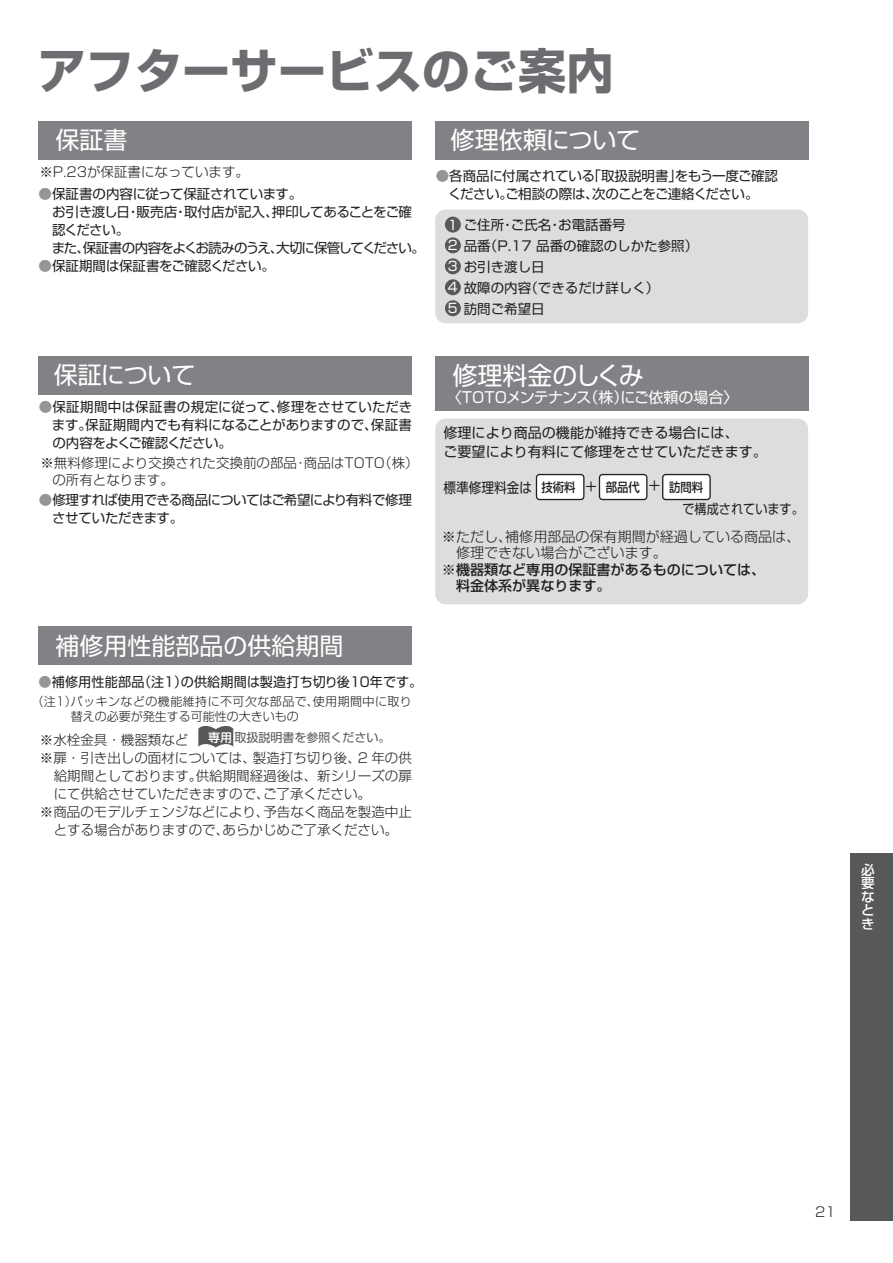
<style>
.page{position:relative;width:893px;height:1263px;background:#fff}
.page>*{position:absolute;margin:0;border:0;box-sizing:border-box;transform-origin:0 0}
.t1{font:700 48px "Shin Go Pro";color:#6c6d70}
.t2{font:25.05px "Shin Go Pro";color:#fff}
.t3{font:24px "Shin Go Pro";color:#fff}
.t4{font:15px "Shin Go Pro";letter-spacing:-.035em;color:#fff}
.t5{font:14.1px/18.8px "Shin Go Pro";color:#231f20}
.t6{font:300 14.1px/16.5px "Shin Go Pro";color:#231f20}
.t7{font:500 14.1px/16.5px "Shin Go Pro";color:#231f20}
.t8{font:14.1px "Shin Go Pro";color:#231f20;scale:.9 1}
.t9{font:13.5px/18px "Shin Go Pro";letter-spacing:-.02em;color:#231f20}
.t10{font:300 13.5px/16.5px "Shin Go Pro";color:#231f20}
.t11{font:13.5px/20.9px "Shin Go Pro";color:#231f20}
.t12{font:13.5px "Shin Go Pro";letter-spacing:-.07em;color:#231f20}
.t13{font:13.5px "Shin Go Pro";letter-spacing:.015em;color:#231f20}
.t14{font:13.5px "Shin Go Pro";color:#231f20;scale:.9 1}
.t15{font:500 13.5px/13.5px "Shin Go Pro";color:#fff;text-align:justify}
.t16{font:500 12.6px "Shin Go Pro";color:#231f20;scale:.91 1}
.t17{font:300 12px/14.4px "Shin Go Pro";letter-spacing:.035em;color:#231f20}
.t18{font:12px "Shin Go Pro";color:#57585a}
.s1{color:#939598}
.s2{font-size:12.9px;color:#fff}
.s3{font-weight:500;color:#fff}
.s4{font-weight:400;font-size:14.1px}
</style>
<div class="page">
<div style="left:435px;top:210px;width:373px;height:113px;background:#dcdddf;border-radius:11px"></div>
<div style="left:435px;top:419px;width:373px;height:185px;background:#dcdddf;border-radius:11px"></div>
<div style="left:38px;top:121px;width:374px;height:38px;background:#808285"></div>
<div style="left:536px;top:474px;width:48px;height:25px;background:#fff;border-radius:3px"></div>
<div style="left:536px;top:474px;width:48px;height:26px;border:1px solid #231f20;border-radius:3px"></div>
<div style="left:599px;top:474px;width:48px;height:25px;background:#fff;border-radius:3px"></div>
<div style="left:599px;top:474px;width:48px;height:26px;border:1px solid #231f20;border-radius:3px"></div>
<div style="left:663px;top:474px;width:47px;height:25px;background:#fff;border-radius:3px"></div>
<div style="left:662px;top:474px;width:49px;height:26px;border:1px solid #231f20;border-radius:3px"></div>
<div style="left:38px;top:356px;width:374px;height:38px;background:#808285"></div>
<div style="left:38px;top:627px;width:374px;height:38px;background:#808285"></div>
<div style="left:435px;top:356px;width:373px;height:55px;background:#808285"></div>
<div style="left:435px;top:121px;width:373px;height:38px;background:#808285"></div>
<div style="left:445px;top:217px;width:16px;height:16px;background:#57585a;border-radius:50%"></div>
<div style="left:445px;top:237px;width:16px;height:16px;background:#57585a;border-radius:50%"></div>
<div style="left:445px;top:279px;width:16px;height:16px;background:#57585a;border-radius:50%"></div>
<div style="left:445px;top:300px;width:16px;height:16px;background:#57585a;border-radius:50%"></div>
<div style="left:445px;top:258px;width:16px;height:16px;background:#57585a;border-radius:50%"></div>
<svg style="left:198px;top:725px;width:35px;height:22px"></svg>
<div style="left:850px;top:853px;width:43px;height:367px;background:#57585a"></div>
<h1 class="t1" style="left:38px;top:33px;width:578px">アフターサービスのご案内</h1>
<h3 class="t3" style="left:55px;top:121px;width:73px">保証書</h3>
<p class="t10" style="left:39px;top:162px;width:211px">※P.23が保証書になっています。</p>
<p class="t9" style="left:39px;top:183px;width:265px"><span class="s1">●</span>保証書の内容に従って保証されています。</p>
<p class="t9" style="left:39px;top:201px;width:375px">　お引き渡し日・販売店・取付店が記入、押印してあることをご確</p>
<p class="t9" style="left:52px;top:219px;width:79px">認ください。</p>
<p class="t12" style="left:52px;top:236px;width:375px">また、保証書の内容をよくお読みのうえ、大切に保管してください。</p>
<p class="t9" style="left:39px;top:255px;width:238px"><span class="s1">●</span>保証期間は保証書をご確認ください。</p>
<h3 class="t3" style="left:451px;top:121px;width:191px">修理依頼について</h3>
<p class="t9" style="left:436px;top:165px;width:344px"><span class="s1">●</span>各商品に付属されている「取扱説明書」をもう一度ご確認　ください。ご相談の際は、次のことをご連絡ください。</p>
<p class="t11" style="left:448px;top:213px;width:252px"><span class="s2">1</span> ご住所・ご氏名・お電話番号<br><span class="s2">2</span> 品番（P.17 品番の確認のしかた参照）</p>
<p class="t11" style="left:448px;top:276px;width:213px"><span class="s2">4</span> 故障の内容（できるだけ詳しく）<br><span class="s2">5</span> 訪問ご希望日</p>
<p class="t9" style="left:448px;top:256px;width:98px"><span class="s2">3</span> お引き渡し日</p>
<h3 class="t3" style="left:54px;top:355px;width:143px">保証について</h3>
<p class="t9" style="left:52px;top:396px;width:362px;text-align:justify;text-indent:-13px"><span class="s1">●</span>保証期間中は保証書の規定に従って、修理をさせていただきます。保証期間内でも有料になることがありますので、保証書の内容をよくご確認ください。</p>
<p class="t10" style="left:52px;top:453px;width:368px;text-indent:-12px">※無料修理により交換された交換前の部品・商品はTOTO（株）の所有となります。</p>
<p class="t9" style="left:52px;top:489px;width:361px;text-indent:-13px"><span class="s1">●</span>修理すれば使用できる商品についてはご希望により有料で修理させていただきます。</p>
<h3 class="t3" style="left:55px;top:626px;width:289px">補修用性能部品の供給期間</h3>
<p class="t13" style="left:39px;top:670px;width:385px"><span class="s1">●</span>補修用性能部品（注1）の供給期間は製造打ち切り後10年です。</p>
<p class="t17" style="left:71px;top:693px;width:343px;text-indent:-39px">（注1）パッキンなどの機能維持に不可欠な部品で、使用期間中に取り替えの必要が発生する可能性の大きいもの</p>
<p class="t18" style="left:196px;top:728px;width:196px"><span class="s3">　専用</span>取扱説明書を参照ください。</p>
<p class="t10" style="left:40px;top:730px;width:150px">※水栓金具・機器類など</p>
<p class="t10" style="left:40px;top:748px;width:374px">※扉・引き出しの面材については、製造打ち切り後、2 年の供</p>
<p class="t10" style="left:54px;top:766px;width:360px">給期間としております。供給期間経過後は、新シリーズの扉</p>
<p class="t10" style="left:54px;top:784px;width:319px">にて供給させていただきますので、ご了承ください。</p>
<p class="t10" style="left:40px;top:802px;width:374px">※商品のモデルチェンジなどにより、予告なく商品を製造中止</p>
<p class="t10" style="left:54px;top:820px;width:346px">とする場合がありますので、あらかじめご了承ください。</p>
<h2 class="t2" style="left:453px;top:355px;width:193px">修理料金のしくみ</h2>
<p class="t4" style="left:447px;top:385px;width:293px">〈TOTOメンテナンス（株）にご依頼の場合〉</p>
<p class="t5" style="left:443px;top:422px;width:325px">修理により商品の機能が維持できる場合には、<br>ご要望により有料にて修理をさせていただきます。</p>
<p class="t8" style="left:443px;top:476px;width:100px">標準修理料金は</p>
<p class="t5" style="left:647px;top:475px;width:16px">＋</p>
<p class="t16" style="left:542px;top:477px;width:110px">技術料 <span class="s4">＋</span>部品代</p>
<p class="t16" style="left:669px;top:477px;width:39px">訪問料</p>
<p class="t14" style="left:682px;top:498px;width:136px">で構成されています。</p>
<p class="t6" style="left:442px;top:526px;width:360px">※ただし、補修用部品の保有期間が経過している商品は、　修理できない場合がございます。</p>
<p class="t7" style="left:442px;top:559px;width:325px">※機器類など専用の保証書があるものについては、　料金体系が異なります。</p>
<p class="t15" style="left:861px;top:861px;width:15px">必要なとき</p>
<p class="t10" style="left:815px;top:1202px;width:22px">21</p>
</div>
